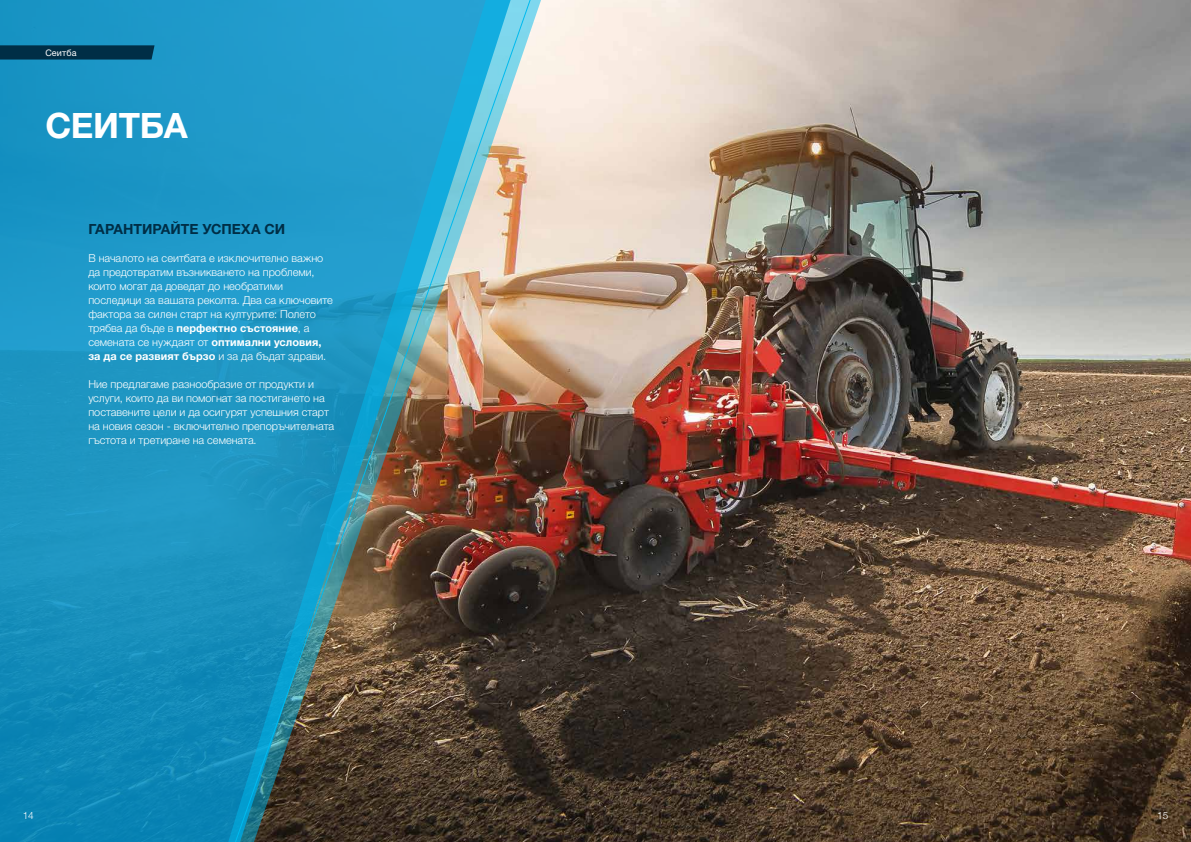
<style>
.page{position:relative;width:1191px;height:842px;background:#fff}
.page>*{position:absolute;margin:0;border:0;box-sizing:border-box;transform-origin:0 0}
.t1{font:700 35px "Helvetica Neue LTW1 G";letter-spacing:-.01em;color:#fff}
.t2{font:700 14px "Helvetica Neue LTW1 G";letter-spacing:-.005em;color:#002e46}
.t3{font:300 11px/14px "Helvetica Neue LTW1 G";letter-spacing:-.005em;color:#fff}
.t4{font:300 10px "Helvetica Neue LTW1 G";color:#fff}
.t5{font:9px "Helvetica Neue OT";letter-spacing:.015em;color:#fff}
.s1{font-weight:700}
</style>
<div class="page">
<img style="left:544px;top:0;width:647px;height:842px">
<svg style="left:0;top:0;width:226px;height:842px;background:#1992c1"></svg>
<svg style="left:226px;top:0;width:318px;height:842px;background:#638791"></svg>
<img style="left:231px;top:0;width:303px;height:842px">
<svg style="left:0;top:45px;width:154px;height:15px;background:#01344d"></svg>
<p class="t5" style="left:45px;top:48px;width:33px">Сеитба</p>
<h1 class="t1" style="left:45px;top:104px;width:144px">СЕИТБА</h1>
<p class="t2" style="left:88px;top:220px;width:198px">ГАРАНТИРАЙТЕ УСПЕХА СИ</p>
<p class="t3" style="left:88px;top:251px;width:246px">В началото на сеитбата е изключително важно да предотвратим възникването на проблеми, които могат да доведат до необратими последици за вашата реколта. Два са ключовите фактора за силен старт на културите: Полето трябва да бъде в <span class="s1">перфектно състояние</span>, а семената се нуждаят от <span class="s1">оптимални условия, за да се развият бързо</span> и за да бъдат здрави.</p>
<p class="t3" style="left:88px;top:377px;width:247px">Ние предлагаме разнообразие от продукти и услуги, които да ви помогнат за постигането на поставените цели и да осигурят успешния старт на новия сезон - включително препоръчителната гъстота и третиране на семената.</p>
<p class="t4" style="left:23px;top:810px;width:13px">14</p>
<p class="t4" style="left:1157px;top:810px;width:13px">15</p>
</div>
